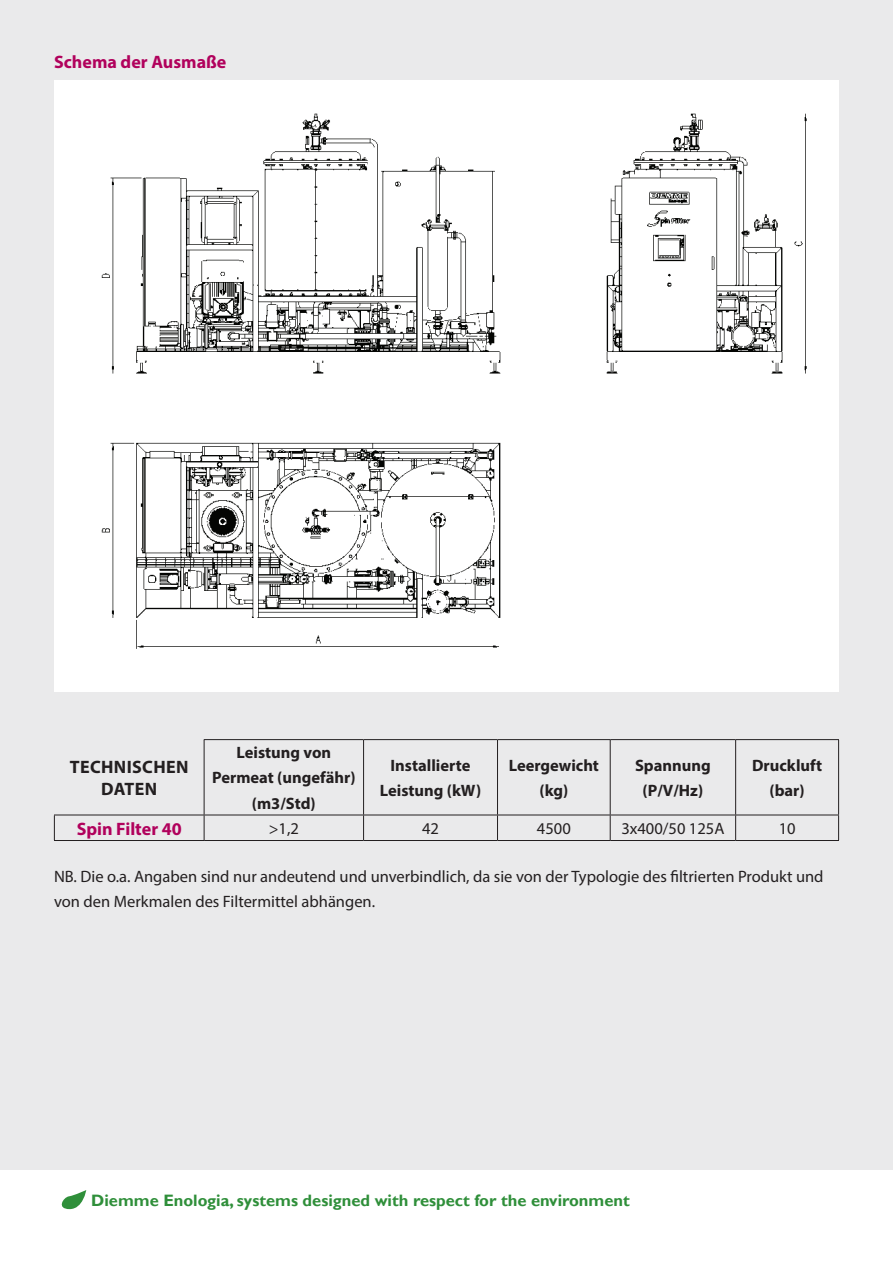
<style>
.page{position:relative;width:893px;height:1263px;background:#fff}
.page>*{position:absolute;margin:0;border:0;box-sizing:border-box;transform-origin:0 0}
.t1{font:700 18px "Myriad Pro";color:#b1015c}
.t2{font:700 18px "Myriad Pro";color:#231f20}
.t3{font:16.5px/25.5px "Myriad Pro";color:#231f20}
.t4{font:700 16.5px/25.5px "Myriad Pro";color:#231f20;text-align:center}
.t5{font:700 16.5px "Gill Sans";color:#2f8f3a}
</style>
<div class="page">
<div style="left:0;top:0;width:893px;height:1169px;background:#eaeaeb"></div>
<svg style="left:61px;top:1190px;width:25px;height:19px"></svg>
<img style="left:54px;top:81px;width:785px;height:611px">
<hr style="left:204px;top:739px;width:160px;height:1px;background:#231f20">
<hr style="left:204px;top:740px;width:1px;height:75px;background:#231f20">
<hr style="left:364px;top:739px;width:133px;height:1px;background:#231f20">
<hr style="left:363px;top:740px;width:1px;height:75px;background:#231f20">
<hr style="left:497px;top:739px;width:113px;height:1px;background:#231f20">
<hr style="left:497px;top:740px;width:1px;height:75px;background:#231f20">
<hr style="left:610px;top:739px;width:126px;height:1px;background:#231f20">
<hr style="left:610px;top:740px;width:1px;height:75px;background:#231f20">
<hr style="left:736px;top:739px;width:103px;height:1px;background:#231f20">
<hr style="left:735px;top:740px;width:1px;height:75px;background:#231f20">
<hr style="left:838px;top:740px;width:1px;height:75px;background:#231f20">
<hr style="left:54px;top:815px;width:150px;height:1px;background:#231f20">
<svg style="left:54px;top:815px;width:1px;height:25px"></svg>
<hr style="left:204px;top:815px;width:160px;height:1px;background:#231f20">
<svg style="left:204px;top:815px;width:1px;height:25px"></svg>
<hr style="left:364px;top:815px;width:133px;height:1px;background:#231f20">
<svg style="left:363px;top:815px;width:1px;height:25px"></svg>
<hr style="left:497px;top:815px;width:113px;height:1px;background:#231f20">
<svg style="left:497px;top:815px;width:1px;height:25px"></svg>
<hr style="left:610px;top:815px;width:126px;height:1px;background:#231f20">
<svg style="left:610px;top:815px;width:1px;height:25px"></svg>
<hr style="left:736px;top:815px;width:103px;height:1px;background:#231f20">
<svg style="left:735px;top:815px;width:1px;height:25px"></svg>
<svg style="left:838px;top:815px;width:1px;height:25px"></svg>
<hr style="left:54px;top:840px;width:150px;height:1px;background:#231f20">
<hr style="left:204px;top:840px;width:160px;height:1px;background:#231f20">
<hr style="left:364px;top:840px;width:133px;height:1px;background:#231f20">
<hr style="left:497px;top:840px;width:113px;height:1px;background:#231f20">
<hr style="left:610px;top:840px;width:126px;height:1px;background:#231f20">
<hr style="left:736px;top:840px;width:103px;height:1px;background:#231f20">
<p class="t1" style="left:54px;top:50px;width:174px">Schema der Ausmaße</p>
<p class="t2" style="left:70px;top:755px;width:22px">Technischen</p>
<p class="t2" style="left:101px;top:777px;width:25px">Daten</p>
<p class="t4" style="left:212px;top:739px;width:145px">Leistung von<br>Permeat (ungefähr) (m3/Std)</p>
<p class="t4" style="left:380px;top:752px;width:103px">Installierte<br>Leistung (kW)</p>
<p class="t4" style="left:509px;top:752px;width:92px">Leergewicht (kg)</p>
<p class="t4" style="left:635px;top:752px;width:77px">Spannung (P/V/Hz)</p>
<p class="t4" style="left:752px;top:752px;width:72px">Druckluft (bar)</p>
<p class="t1" style="left:77px;top:817px;width:107px">Spin Filter 40</p>
<p class="t3" style="left:269px;top:815px;width:32px">&gt;1,2</p>
<p class="t3" style="left:422px;top:815px;width:18px">42</p>
<p class="t3" style="left:537px;top:815px;width:35px">4500</p>
<p class="t3" style="left:621px;top:815px;width:105px">3x400/50 125A</p>
<p class="t3" style="left:779px;top:815px;width:18px">10</p>
<p class="t3" style="left:54px;top:863px;width:771px">NB. Die o.a. Angaben sind nur andeutend und unverbindlich, da sie von der Typologie des filtrierten Produkt und von den Merkmalen des Filtermittel abhängen.</p>
<p class="t5" style="left:91px;top:1190px;width:540px">Diemme Enologia, systems designed with respect for the environment</p>
</div>
